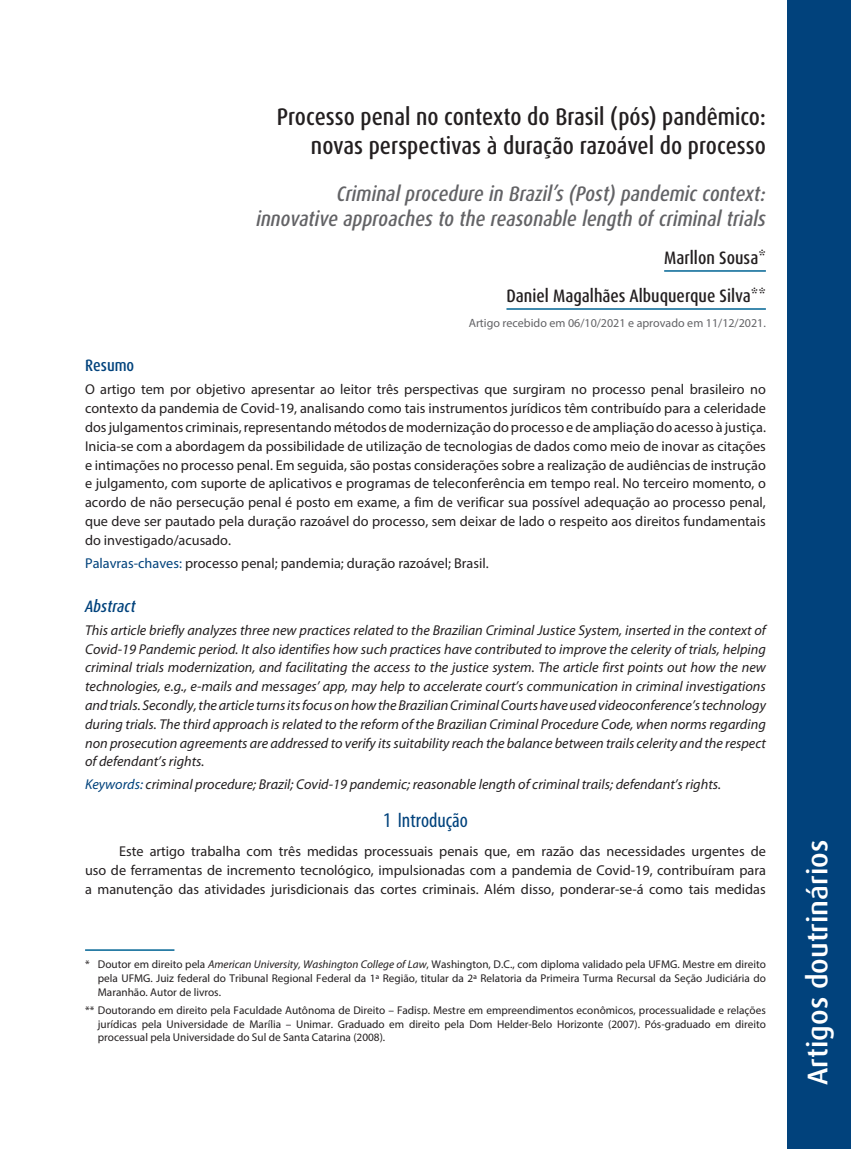
<style>
.page{position:relative;width:851px;height:1149px;background:#fff}
.page>*{position:absolute;margin:0;border:0;box-sizing:border-box;transform-origin:0 0}
.t1{font:500 28.5px "Dax Pro";color:#fff}
._00_-_TÍTULO{font:500 condensed 24px/28.8px "Dax Pro";color:#231f20;text-align:right}
._00_-_Título_em_ingl{font:italic 500 condensed 21px/25.2px "Dax Pro";color:#636366;text-align:right}
._02_-_SUBTÍTULO{font:condensed 21px "Myriad Pro";color:#01427c}
._01_-_AUTOR{font:500 condensed 18px "Dax Pro";color:#231f20}
._00_-_Resumo_abstrac{font:italic 500 condensed 16.5px "Dax Pro";color:#01427c}
._00_-_Resumo_abstrac-2{font:500 condensed 16.5px "Dax Pro";color:#01427c}
._03_-_TEXTO_RESUMO{font:italic 14.25px/18.8px "Myriad Pro";color:#231f20;text-align:justify}
._03_-_TEXTO_RESUMO-2{font:14.25px/18.8px "Myriad Pro";color:#231f20;text-align:justify}
._03_-_TEXTO{font:14.25px/18.8px "Myriad Pro";color:#231f20;text-align:justify}
._03_1_-_Artigo_Receb{font:12px "Myriad Pro";color:#636366}
._09_-_NOTAS{font:11.25px/13.5px "Myriad Pro";color:#231f20;text-align:justify}
._08_-_NOTA_fio_acima{font:11.25px/14.2px "Myriad Pro";color:#231f20;text-align:justify}
.s1{color:#01427c}
.s2{font-style:italic}
</style>
<div class="page">
<div style="left:787px;top:0;width:63px;height:1148px;background:#01427c"></div>
<hr style="left:664px;top:270px;width:101px;height:1px;background:#006494">
<hr style="left:506px;top:308px;width:259px;height:1px;background:#006494">
<hr style="left:85px;top:949px;width:89px;height:1px;background:#006494">
<p class="_00_-_TÍTULO" style="left:277px;top:103px;width:490px">Processo penal no contexto do Brasil (pós) pandêmico: novas perspectivas à duração razoável do processo</p>
<p class="_00_-_Título_em_ingl" style="left:256px;top:181px;width:511px">Criminal procedure in Brazil’s (Post) pandemic context: innovative approaches to the reasonable length of criminal trials</p>
<p class="_01_-_AUTOR" style="left:664px;top:246px;width:103px">Marllon Sousa*</p>
<p class="_01_-_AUTOR" style="left:506px;top:284px;width:261px">Daniel Magalhães Albuquerque Silva**</p>
<p class="_03_1_-_Artigo_Receb" style="left:468px;top:315px;width:299px">Artigo recebido em 06/10/2021 e aprovado em 11/12/2021.</p>
<p class="_00_-_Resumo_abstrac-2" style="left:85px;top:355px;width:51px">Resumo</p>
<p class="_03_-_TEXTO_RESUMO-2" style="left:85px;top:380px;width:682px">O artigo tem por objetivo apresentar ao leitor três perspectivas que surgiram no processo penal brasileiro no contexto da pandemia de Covid-19, analisando como tais instrumentos jurídicos têm contribuído para a celeridade dos julgamentos criminais, representando métodos de modernização do processo e de ampliação do acesso à justiça.<br>Inicia-se com a abordagem da possibilidade de utilização de tecnologias de dados como meio de inovar as citações e intimações no processo penal. Em seguida, são postas considerações sobre a realização de audiências de instrução e julgamento, com suporte de aplicativos e programas de teleconferência em tempo real. No terceiro momento, o acordo de não persecução penal é posto em exame, a fim de verificar sua possível adequação ao processo penal, que deve ser pautado pela duração razoável do processo, sem deixar de lado o respeito aos direitos fundamentais do investigado/acusado.</p>
<p class="_03_-_TEXTO_RESUMO-2" style="left:85px;top:553px;width:405px"><span class="s1">Palavras-chaves:</span> processo penal; pandemia; duração razoável; Brasil.</p>
<p class="_00_-_Resumo_abstrac" style="left:85px;top:595px;width:52px">Abstract</p>
<p class="_03_-_TEXTO_RESUMO" style="left:85px;top:620px;width:682px">This article briefly analyzes three new practices related to the Brazilian Criminal Justice System, inserted in the context of Covid-19 Pandemic period. It also identifies how such practices have contributed to improve the celerity of trials, helping criminal trials modernization, and facilitating the access to the justice system. The article first points out how the new technologies, e.g., e-mails and messages’ app, may help to accelerate court’s communication in criminal investigations and trials. Secondly, the article turns its focus on how the Brazilian Criminal Courts have used videoconference’s technology during trials. The third approach is related to the reform of the Brazilian Criminal Procedure Code, when norms regarding non prosecution agreements are addressed to verify its suitability reach the balance between trails celerity and the respect of defendant’s rights.</p>
<p class="_03_-_TEXTO_RESUMO" style="left:85px;top:774px;width:637px"><span class="s1">Keywords:</span> criminal procedure; Brazil; Covid-19 pandemic; reasonable length of criminal trails; defendant’s rights.</p>
<p class="_02_-_SUBTÍTULO" style="left:383px;top:806px;width:86px">1 Introdução</p>
<p class="_03_-_TEXTO" style="left:85px;top:841px;width:682px;text-indent:34px">Este artigo trabalha com três medidas processuais penais que, em razão das necessidades urgentes de uso de ferramentas de incremento tecnológico, impulsionadas com a pandemia de Covid-19, contribuíram para a manutenção das atividades jurisdicionais das cortes criminais. Além disso, ponderar-se-á como tais medidas</p>
<p class="_08_-_NOTA_fio_acima" style="left:98px;top:956px;width:669px;text-indent:-13px">* Doutor em direito pela <span class="s2">American University, Washington College of Law</span>, Washington, D.C., com diploma validado pela UFMG. Mestre em direito pela UFMG. Juiz federal do Tribunal Regional Federal da 1ª Região, titular da 2ª Relatoria da Primeira Turma Recursal da Seção Judiciária do Maranhão. Autor de livros.</p>
<p class="_09_-_NOTAS" style="left:98px;top:1003px;width:669px;text-indent:-13px">** Doutorando em direito pela Faculdade Autônoma de Direito – Fadisp. Mestre em empreendimentos econômicos, processualidade e relações jurídicas pela Universidade de Marília – Unimar. Graduado em direito pela Dom Helder-Belo Horizonte (2007). Pós-graduado em direito processual pela Universidade do Sul de Santa Catarina (2008).</p>
<h1 class="t1" style="left:799px;top:1084px;width:247px;rotate:-90deg">Artigos doutrinários</h1>
</div>
